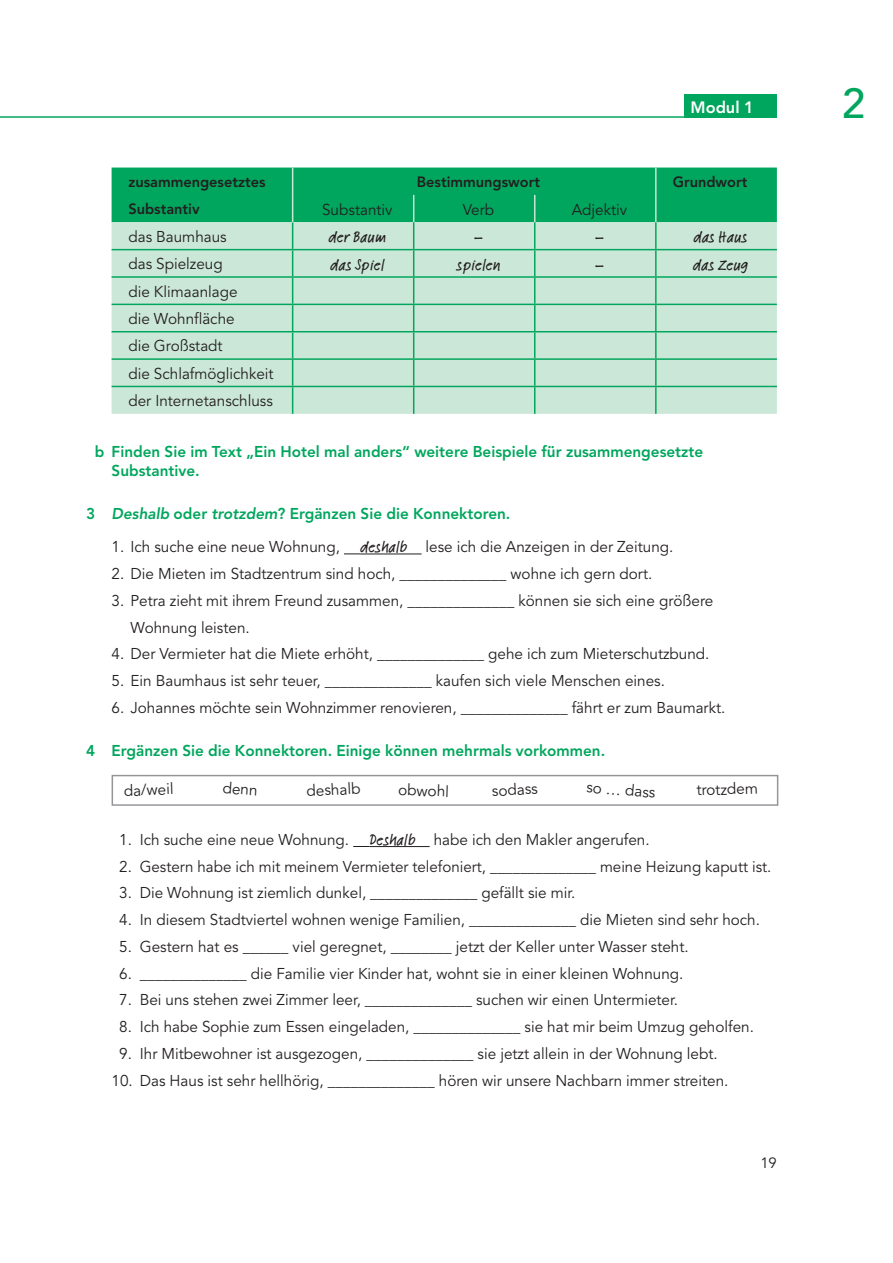
<style>
.page{position:relative;width:893px;height:1263px;background:#fff}
.page>*{position:absolute;margin:0;border:0;box-sizing:border-box;transform-origin:0 0}
.t1{font:500 41.55px "Avenir";color:#00a65d}
.t2{font:500 16.35px "Linotype Feltpen";color:#231f20}
.t3{font:800 16.35px "Avenir";color:#fff}
.t4{font:15.6px/27.5px "Avenir";color:#231f20}
.t5{font:800 15.6px/18.6px "Avenir";color:#00a65d}
.t6{font:800 14.85px "Avenir";color:#231f20}
.t7{font:14.85px "Avenir";color:#231f20}
.s1{font-style:italic}
.s2{font-family:"Linotype Feltpen";font-weight:500;font-size:16.35px}
</style>
<div class="page">
<div style="left:684px;top:94px;width:93px;height:23px;background:#00a65d"></div>
<hr style="left:0;top:116px;width:777px;height:2px;background:#00a65d">
<svg style="left:344px;top:554px;width:16px;height:1px"></svg>
<hr style="left:360px;top:554px;width:62px;height:1px;background:#231f20">
<svg style="left:353px;top:846px;width:16px;height:1px"></svg>
<hr style="left:369px;top:846px;width:61px;height:1px;background:#231f20">
<svg style="left:112px;top:168px;width:665px;height:246px;background:#96d6b7"></svg>
<div style="left:112px;top:775px;width:666px;height:31px;border:1px solid #939598"></div>
<p class="t3" style="left:690px;top:101px;width:65px">Modul 1</p>
<p class="t6" style="left:128px;top:176px;width:139px">zusammengesetztes</p>
<p class="t6" style="left:417px;top:176px;width:125px">Bestimmungswort</p>
<p class="t6" style="left:673px;top:176px;width:76px">Grundwort</p>
<p class="t6" style="left:128px;top:203px;width:73px">Substantiv</p>
<p class="t4" style="left:322px;top:197px;width:72px">Substantiv</p>
<p class="t4" style="left:463px;top:197px;width:33px">Verb</p>
<p class="t4" style="left:572px;top:197px;width:57px">Adjektiv</p>
<p class="t4" style="left:128px;top:224px;width:100px">das Baumhaus</p>
<p class="t2" style="left:328px;top:231px;width:59px">der Baum</p>
<p class="t2" style="left:474px;top:231px;width:10px">–</p>
<p class="t2" style="left:595px;top:231px;width:10px">–</p>
<p class="t2" style="left:693px;top:231px;width:56px">das Haus</p>
<p class="t4" style="left:128px;top:252px;width:96px">das Spielzeug</p>
<p class="t2" style="left:330px;top:259px;width:56px">das Spiel</p>
<p class="t2" style="left:456px;top:259px;width:45px">spielen</p>
<p class="t2" style="left:595px;top:259px;width:10px">–</p>
<p class="t2" style="left:693px;top:259px;width:57px">das Zeug</p>
<p class="t4" style="left:128px;top:279px;width:147px">die Klimaanlage<br>die Wohnfläche<br>die Großstadt<br>die Schlafmöglichkeit der Internetanschluss</p>
<p class="t5" style="left:112px;top:444px;width:593px;text-indent:-17px">b Finden Sie im Text „Ein Hotel mal anders“ weitere Beispiele für zusammengesetzte<br>Substantive.</p>
<p class="t5" style="left:86px;top:506px;width:426px">3 <span class="s1">Deshalb</span> oder <span class="s1">trotzdem</span>? Ergänzen Sie die Konnektoren.</p>
<p class="t4" style="left:112px;top:535px;width:563px">1. Ich suche eine neue Wohnung, <span class="s2">deshalb</span> lese ich die Anzeigen in der Zeitung.</p>
<p class="t4" style="left:112px;top:562px;width:542px">2. Die Mieten im Stadtzentrum sind hoch, ______________ wohne ich gern dort.</p>
<p class="t4" style="left:131px;top:589px;width:584px;line-height:26.7px;text-indent:-19px">3. Petra zieht mit ihrem Freund zusammen, ______________ können sie sich eine größere<br>Wohnung leisten.</p>
<p class="t4" style="left:112px;top:642px;width:599px">4. Der Vermieter hat die Miete erhöht, ______________ gehe ich zum Mieterschutzbund.</p>
<p class="t4" style="left:112px;top:669px;width:555px">5. Ein Baumhaus ist sehr teuer, ______________ kaufen sich viele Menschen eines.</p>
<p class="t4" style="left:112px;top:695px;width:615px">6. Johannes möchte sein Wohnzimmer renovieren, ______________ fährt er zum Baumarkt.</p>
<p class="t5" style="left:86px;top:743px;width:520px">4 Ergänzen Sie die Konnektoren. Einige können mehrmals vorkommen.</p>
<p class="t4" style="left:123px;top:779px;width:51px;rotate:-2deg">da/weil</p>
<p class="t4" style="left:224px;top:776px;width:36px;rotate:4deg">denn</p>
<p class="t4" style="left:306px;top:779px;width:55px;rotate:-3deg">deshalb</p>
<p class="t4" style="left:399px;top:778px;width:52px;rotate:2deg">obwohl</p>
<p class="t4" style="left:491px;top:779px;width:47px;rotate:-3deg">sodass</p>
<p class="t4" style="left:587px;top:775px;width:71px;rotate:5deg">so … dass</p>
<p class="t4" style="left:696px;top:778px;width:63px;rotate:-2deg">trotzdem</p>
<p class="t4" style="left:119px;top:828px;width:532px">1. Ich suche eine neue Wohnung. <span class="s2">Deshalb</span> habe ich den Makler angerufen.</p>
<p class="t4" style="left:119px;top:854px;width:654px">2. Gestern habe ich mit meinem Vermieter telefoniert, ______________ meine Heizung kaputt ist.</p>
<p class="t4" style="left:119px;top:881px;width:458px">3. Die Wohnung ist ziemlich dunkel, ______________ gefällt sie mir.</p>
<p class="t4" style="left:119px;top:908px;width:642px">4. In diesem Stadtviertel wohnen wenige Familien, ______________ die Mieten sind sehr hoch.</p>
<p class="t4" style="left:119px;top:934px;width:571px">5. Gestern hat es ______ viel geregnet, ________ jetzt der Keller unter Wasser steht.</p>
<p class="t4" style="left:119px;top:961px;width:566px">6. ______________ die Familie vier Kinder hat, wohnt sie in einer kleinen Wohnung.</p>
<p class="t4" style="left:119px;top:988px;width:560px">7. Bei uns stehen zwei Zimmer leer, ______________ suchen wir einen Untermieter.</p>
<p class="t4" style="left:119px;top:1015px;width:636px">8. Ich habe Sophie zum Essen eingeladen, ______________ sie hat mir beim Umzug geholfen.</p>
<p class="t4" style="left:119px;top:1041px;width:600px">9. Ihr Mitbewohner ist ausgezogen, ______________ sie jetzt allein in der Wohnung lebt.</p>
<p class="t4" style="left:112px;top:1068px;width:618px">10. Das Haus ist sehr hellhörig, ______________ hören wir unsere Nachbarn immer streiten.</p>
<p class="t7" style="left:760px;top:1157px;width:18px">19</p>
<h1 class="t1" style="left:842px;top:87px;width:25px">2</h1>
</div>
